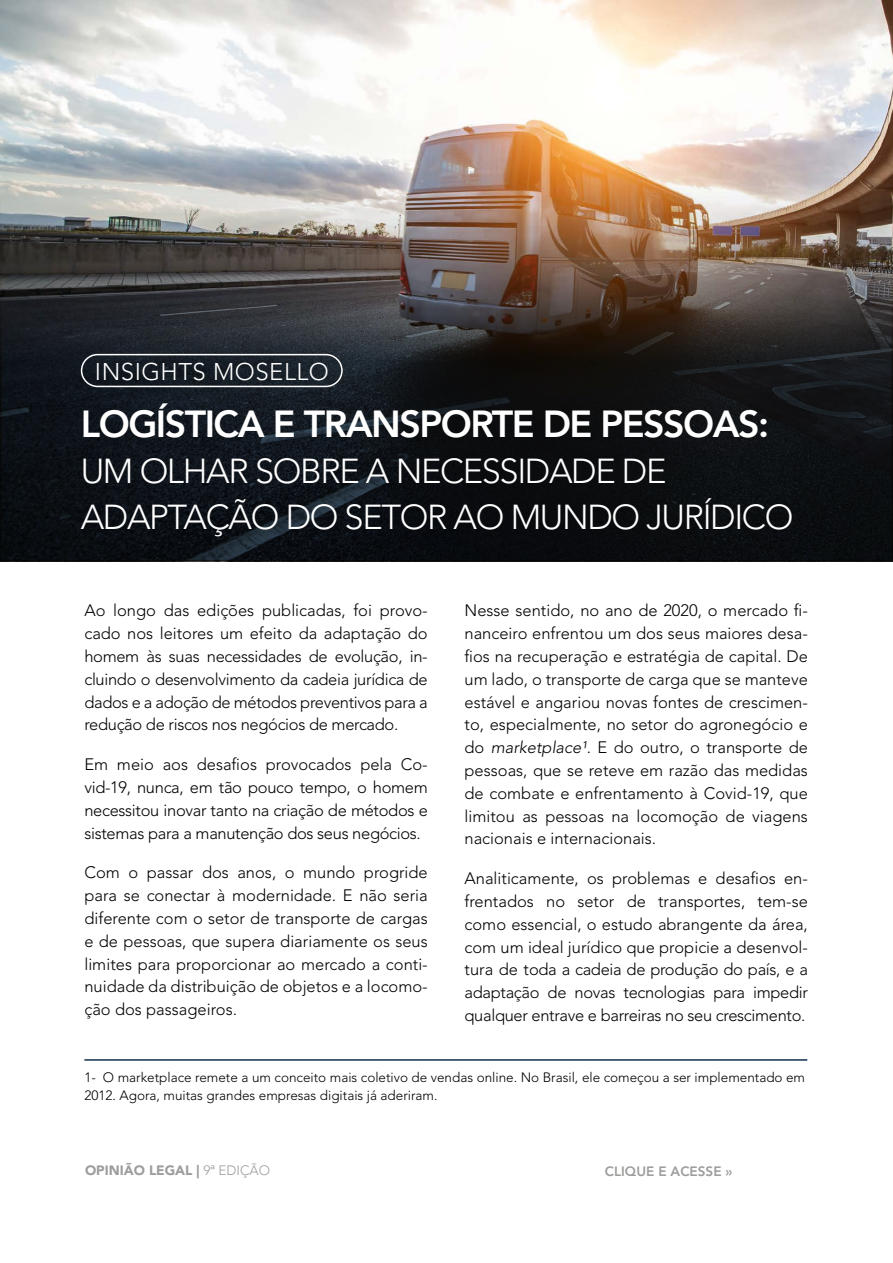
<style>
.page{position:relative;width:893px;height:1263px;background:#fff}
.page>*{position:absolute;margin:0;border:0;box-sizing:border-box;transform-origin:0 0}
.t1{font:800 37.35px "Avenir LT Std";letter-spacing:-.04em;color:#fff}
.t2{font:300 34.35px/46px "Avenir LT Std";letter-spacing:-.04em;color:#fff}
.t3{font:300 24px "Avenir LT Std";letter-spacing:.02em;color:#fff}
.t4{font:300 16.5px/22.8px "Avenir LT Std";letter-spacing:-.02em;color:#000;text-align:justify}
.t5{font:300 13.5px/18px "Avenir LT Std";color:#000}
.t6{font:900 13.5px "Avenir LT Std";color:#9d9d9c}
.t7{font:800 13.5px "Avenir LT Std";color:#9d9d9c}
.s1{font-style:italic}
.s2{font-weight:300}
</style>
<div class="page">
<img style="left:0;top:0;width:893px;height:148px">
<img style="left:3px;top:151px;width:887px;height:407px">
<div style="left:0;top:148px;width:893px;height:413px;border:2px solid #000"></div>
<div style="left:81px;top:354px;width:262px;height:33px;border:2px solid #fff;border-radius:16px"></div>
<hr style="left:84px;top:1059px;width:723px;height:2px;background:#12304a">
<h3 class="t3" style="left:95px;top:357px;width:235px">INSIGHTS MOSELLO</h3>
<h1 class="t1" style="left:81px;top:401px;width:690px">LOGÍSTICA E TRANSPORTE DE PESSOAS:</h1>
<h2 class="t2" style="left:81px;top:448px;width:714px">UM OLHAR SOBRE A NECESSIDADE DE<br>ADAPTAÇÃO DO SETOR AO MUNDO JURÍDICO</h2>
<p class="t4" style="left:84px;top:599px;width:345px">Ao longo das edições publicadas, foi provo&shy;cado nos leitores um efeito da adaptação do homem às suas necessidades de evolução, in&shy;cluindo o desenvolvimento da cadeia jurídica de dados e a adoção de métodos preventivos para a redução de riscos nos negócios de mercado.</p>
<p class="t4" style="left:84px;top:753px;width:345px">Em meio aos desafios provocados pela Co&shy;vid-19, nunca, em tão pouco tempo, o homem necessitou inovar tanto na criação de métodos e sistemas para a manutenção dos seus negócios.</p>
<p class="t4" style="left:84px;top:861px;width:345px">Com o passar dos anos, o mundo progride para se conectar à modernidade. E não seria diferente com o setor de transporte de cargas e de pessoas, que supera diariamente os seus limites para proporcionar ao mercado a conti&shy;nuidade da distribuição de objetos e a locomo&shy;ção dos passageiros.</p>
<p class="t4" style="left:465px;top:599px;width:345px">Nesse sentido, no ano de 2020, o mercado fi&shy;nanceiro enfrentou um dos seus maiores desa&shy;fios na recuperação e estratégia de capital. De um lado, o transporte de carga que se manteve estável e angariou novas fontes de crescimen&shy;to, especialmente, no setor do agronegócio e do <span class="s1">marketplace¹</span>. E do outro, o transporte de pessoas, que se reteve em razão das medidas de combate e enfrentamento à Covid-19, que limitou as pessoas na locomoção de viagens nacionais e internacionais.</p>
<p class="t4" style="left:465px;top:867px;width:345px">Analiticamente, os problemas e desafios en&shy;frentados no setor de transportes, tem-se como essencial, o estudo abrangente da área, com um ideal jurídico que propicie a desenvol&shy;tura de toda a cadeia de produção do país, e a adaptação de novas tecnologias para impedir qualquer entrave e barreiras no seu crescimento.</p>
<p class="t5" style="left:84px;top:1069px;width:722px">1- O marketplace remete a um conceito mais coletivo de vendas online. No Brasil, ele começou a ser implementado em<br>2012. Agora, muitas grandes empresas digitais já aderiram.</p>
<p class="t6" style="left:85px;top:1162px;width:187px">OPINIÃO LEGAL | <span class="s2">9a EDIÇÃO</span></p>
<p class="t7" style="left:605px;top:1164px;width:129px">CLIQUE E ACESSE »</p>
</div>
